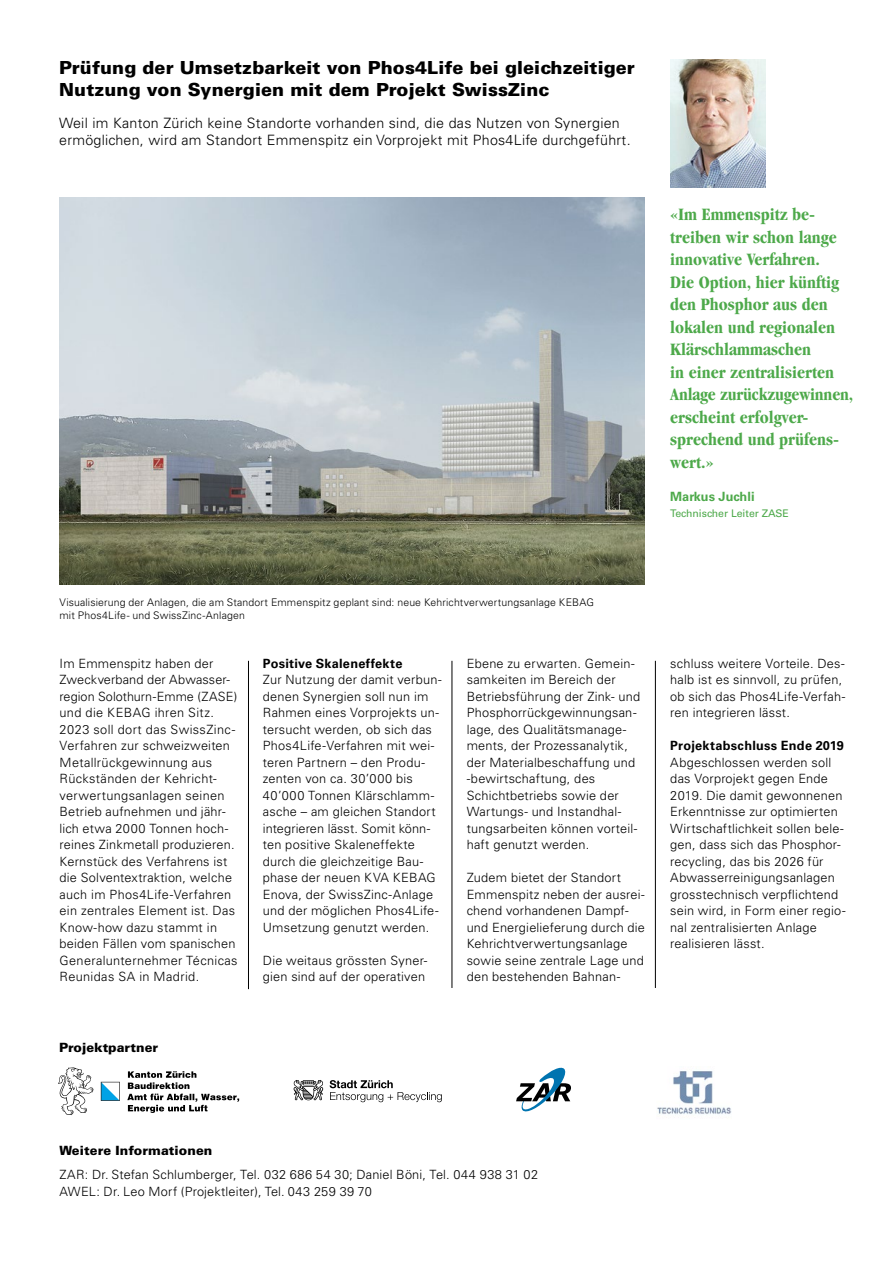
<style>
.page{position:relative;width:893px;height:1263px;background:#fff}
.page>*{position:absolute;margin:0;border:0;box-sizing:border-box;transform-origin:0 0}
.t1{font:700 condensed 18px/22.5px "Garamond LT";color:#4da94a}
.t2{font:900 18px/22.5px "Univers LT";letter-spacing:.005em;color:#000}
.t3{font:300 14.25px/16.5px "Univers LT";letter-spacing:.02em;color:#000}
.t4{font:300 12.75px/16.5px "Univers LT";letter-spacing:.015em;color:#000}
.t5{font:700 12.75px "Univers LT";letter-spacing:.02em;color:#000}
.t6{font:900 12.75px "Univers LT";letter-spacing:.005em;color:#000}
.t7{font:700 12.75px "Univers LT";color:#4da94a}
.t8{font:300 10.5px/13.5px "Univers LT";letter-spacing:.015em;color:#000}
.t9{font:10.5px "Univers LT";color:#4da94a}
</style>
<div class="page">
<svg style="left:516px;top:1068px;width:55px;height:43px"></svg>
<svg style="left:330px;top:1080px;width:112px;height:22px"></svg>
<svg style="left:294px;top:1080px;width:29px;height:20px"></svg>
<svg style="left:58px;top:1067px;width:35px;height:48px"></svg>
<svg style="left:101px;top:1082px;width:19px;height:19px"></svg>
<svg style="left:127px;top:1071px;width:112px;height:42px"></svg>
<img style="left:657px;top:1070px;width:74px;height:44px">
<img style="left:670px;top:60px;width:96px;height:127px">
<img style="left:60px;top:198px;width:585px;height:387px">
<hr style="left:248px;top:661px;width:1px;height:328px;background:#000">
<hr style="left:452px;top:661px;width:1px;height:327px;background:#000">
<hr style="left:655px;top:661px;width:1px;height:327px;background:#000">
<h1 class="t2" style="left:59px;top:56px;width:577px">Prüfung der Umsetzbarkeit von Phos4Life bei gleichzeitiger<br>Nutzung von Synergien mit dem Projekt SwissZinc</h1>
<p class="t3" style="left:59px;top:115px;width:573px">Weil im Kanton Zürich keine Standorte vorhanden sind, die das Nutzen von Synergien ermöglichen, wird am Standort Emmenspitz ein Vorprojekt mit Phos4Life durchgeführt.</p>
<p class="t1" style="left:670px;top:203px;width:184px">«Im Emmenspitz be&shy;treiben wir schon lange innovative Verfahren.<br>Die Option, hier künftig den Phosphor aus den lokalen und regionalen<br>Klärschlammaschen<br>in einer zentralisierten<br>Anlage zurückzugewinnen, erscheint erfolgver&shy;sprechend und prüfens&shy;wert.»</p>
<p class="t7" style="left:670px;top:489px;width:86px">Markus Juchli</p>
<p class="t9" style="left:670px;top:507px;width:120px">Technischer Leiter ZASE</p>
<p class="t8" style="left:60px;top:595px;width:536px">Visualisierung der Anlagen, die am Standort Emmenspitz geplant sind: neue Kehrichtverwertungsanlage KEBAG mit Phos4Life- und SwissZinc-Anlagen</p>
<p class="t4" style="left:60px;top:655px;width:180px">Im Emmenspitz haben der<br>Zweckverband der Abwasser&shy;region Solothurn-Emme (ZASE) und die KEBAG ihren Sitz.<br>2023 soll dort das SwissZinc-<br>Verfahren zur schweizweiten<br>Metallrückgewinnung aus<br>Rückständen der Kehricht&shy;verwertungsanlagen seinen<br>Betrieb aufnehmen und jähr&shy;lich etwa 2000 Tonnen hoch&shy;reines Zinkmetall produzieren.<br>Kernstück des Verfahrens ist die Solventextraktion, welche auch im Phos4Life-Verfahren ein zentrales Element ist. Das<br>Know-how dazu stammt in beiden Fällen vom spanischen<br>Generalunternehmer Técnicas<br>Reunidas SA in Madrid.</p>
<p class="t5" style="left:263px;top:656px;width:141px">Positive Skaleneffekte</p>
<p class="t4" style="left:263px;top:672px;width:180px">Zur Nutzung der damit verbun&shy;denen Synergien soll nun im<br>Rahmen eines Vorprojekts un&shy;tersucht werden, ob sich das<br>Phos4Life-Verfahren mit wei&shy;teren Partnern – den Produ&shy;zenten von ca. 30’000 bis<br>40’000 Tonnen Klärschlamm&shy;asche – am gleichen Standort integrieren lässt. Somit könn&shy;ten positive Skaleneffekte durch die gleichzeitige Bau&shy;phase der neuen KVA KEBAG<br>Enova, der SwissZinc-Anlage und der möglichen Phos4Life-<br>Umsetzung genutzt werden.</p>
<p class="t4" style="left:263px;top:952px;width:166px">Die weitaus grössten Syner&shy;gien sind auf der operativen</p>
<p class="t6" style="left:59px;top:1040px;width:100px">Projektpartner</p>
<p class="t4" style="left:467px;top:655px;width:175px">Ebene zu erwarten. Gemein&shy;samkeiten im Bereich der<br>Betriebsführung der Zink- und<br>Phosphorrückgewinnungsan&shy;lage, des Qualitätsmanage&shy;ments, der Prozessanalytik, der Materialbeschaffung und -bewirtschaftung, des<br>Schichtbetriebs sowie der<br>Wartungs- und Instandhal&shy;tungsarbeiten können vorteil&shy;haft genutzt werden.</p>
<p class="t4" style="left:467px;top:869px;width:180px">Zudem bietet der Standort<br>Emmenspitz neben der ausrei&shy;chend vorhandenen Dampf&shy;und Energielieferung durch die<br>Kehrichtverwertungsanlage sowie seine zentrale Lage und den bestehenden Bahnan-</p>
<p class="t4" style="left:670px;top:655px;width:177px">schluss weitere Vorteile. Des&shy;halb ist es sinnvoll, zu prüfen, ob sich das Phos4Life-Verfah&shy;ren integrieren lässt.</p>
<p class="t5" style="left:670px;top:738px;width:175px">Projektabschluss Ende 2019</p>
<p class="t4" style="left:670px;top:754px;width:177px">Abgeschlossen werden soll das Vorprojekt gegen Ende<br>2019. Die damit gewonnenen<br>Erkenntnisse zur optimierten<br>Wirtschaftlichkeit sollen bele&shy;gen, dass sich das Phosphor&shy;recycling, das bis 2026 für<br>Abwasserreinigungsanlagen grosstechnisch verpflichtend sein wird, in Form einer regio&shy;nal zentralisierten Anlage realisieren lässt.</p>
<p class="t6" style="left:59px;top:1143px;width:155px">Weitere Informationen</p>
<p class="t4" style="left:59px;top:1167px;width:480px">ZAR: Dr. Stefan Schlumberger, Tel. 032 686 54 30; Daniel Böni, Tel. 044 938 31 02<br>AWEL: Dr. Leo Morf (Projektleiter), Tel. 043 259 39 70</p>
</div>
